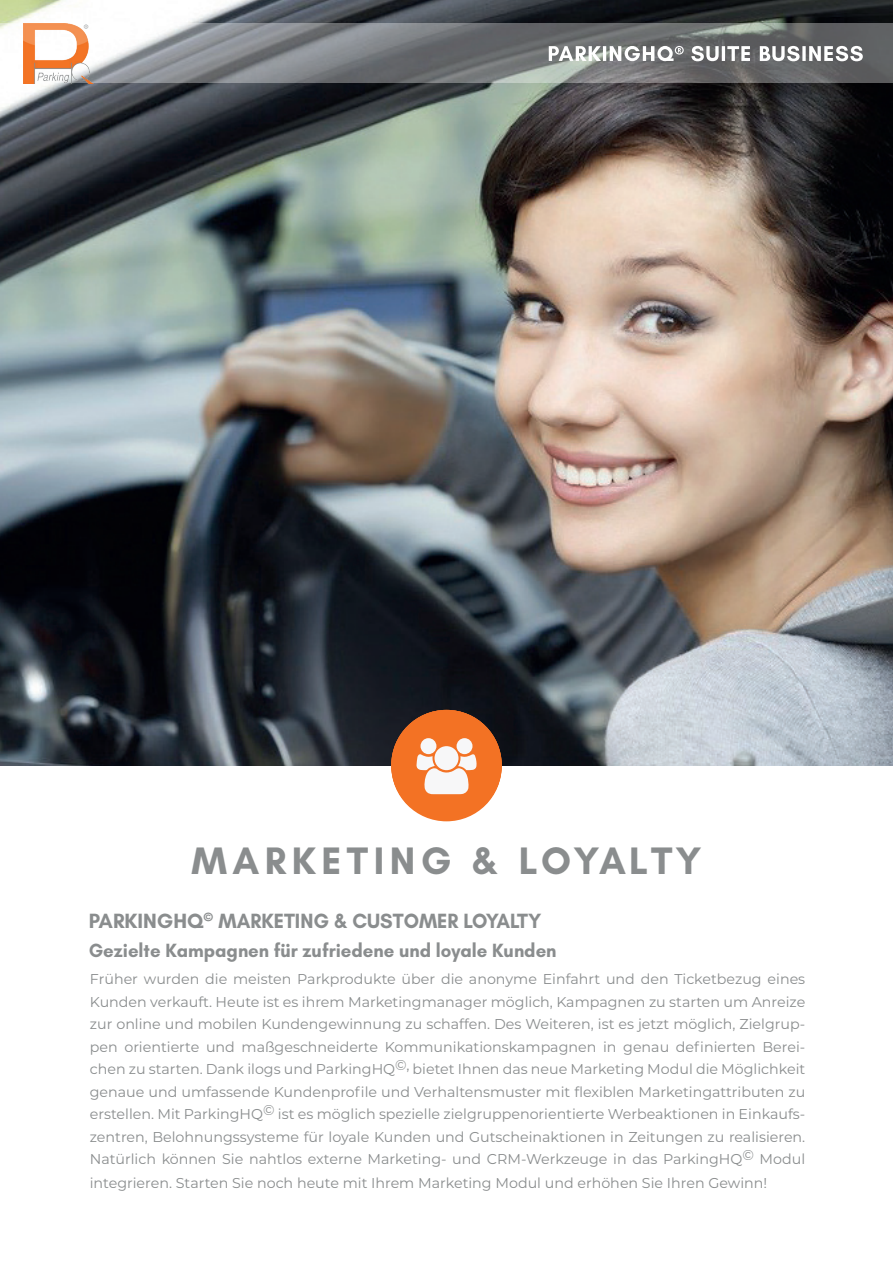
<style>
.page{position:relative;width:893px;height:1263px;background:#fff}
.page>*{position:absolute;margin:0;border:0;box-sizing:border-box;transform-origin:0 0}
.t1{font:700 39px "Glacial Indifference";letter-spacing:.14em;color:#8a8d8e}
.t2{font:700 21px "Glacial Indifference";color:#8a8d8e}
.t3{font:700 19.5px "Glacial Indifference";color:#8a8d8e;scale:.95 1}
.t4{font:14.25px/22.5px "Montserrat";color:#8a8d8e;text-align:justify}
.t5{font:6.45px "Glacial Indifference";color:#8a8d8e}
</style>
<div class="page">
<img style="left:0;top:0;width:893px;height:765px">
<svg style="left:0;top:23px;width:893px;height:60px;background:#828487"></svg>
<div style="left:391px;top:711px;width:111px;height:110px;background:#f37224;border-radius:50%"></div>
<svg style="left:408px;top:725px;width:77px;height:70px"></svg>
<div style="left:457px;top:738px;width:15px;height:16px;background:#f7f7f8;border-radius:50%"></div>
<div style="left:420px;top:738px;width:16px;height:16px;background:#f7f7f8;border-radius:50%"></div>
<svg style="left:549px;top:46px;width:314px;height:15px"></svg>
<img style="left:23px;top:23px;width:71px;height:60px">
<p class="t5" style="left:84px;top:24px;width:6px">®</p>
<p class="t1" style="left:191px;top:837px;width:511px">MARKETING &amp; LOYALTY</p>
<p class="t2" style="left:89px;top:908px;width:454px">PARKINGHQ<sup>©</sup> MARKETING &amp; CUSTOMER LOYALTY</p>
<p class="t3" style="left:89px;top:938px;width:494px">Gezielte Kampagnen für zufriedene und loyale Kunden</p>
<p class="t4" style="left:90px;top:967px;width:717px">Früher wurden die meisten Parkprodukte über die anonyme Einfahrt und den Ticketbezug eines Kunden verkauft. Heute ist es ihrem Marketingmanager möglich, Kampagnen zu starten um Anreize zur online und mobilen Kundengewinnung zu schaffen. Des Weiteren, ist es jetzt möglich, Zielgrup&shy;pen orientierte und maßgeschneiderte Kommunikationskampagnen in genau definierten Berei&shy;chen zu starten. Dank ilogs und ParkingHQ©, bietet Ihnen das neue Marketing Modul die Möglichkeit genaue und umfassende Kundenprofile und Verhaltensmuster mit flexiblen Marketingattributen zu erstellen. Mit ParkingHQ© ist es möglich spezielle zielgruppenorientierte Werbeaktionen in Einkaufs&shy;zentren, Belohnungssysteme für loyale Kunden und Gutscheinaktionen in Zeitungen zu realisieren.<br>Natürlich können Sie nahtlos externe Marketing- und CRM-Werkzeuge in das ParkingHQ© Modul</p>
<p class="t4" style="left:90px;top:1171px;width:679px">integrieren. Starten Sie noch heute mit Ihrem Marketing Modul und erhöhen Sie Ihren Gewinn!</p>
</div>
